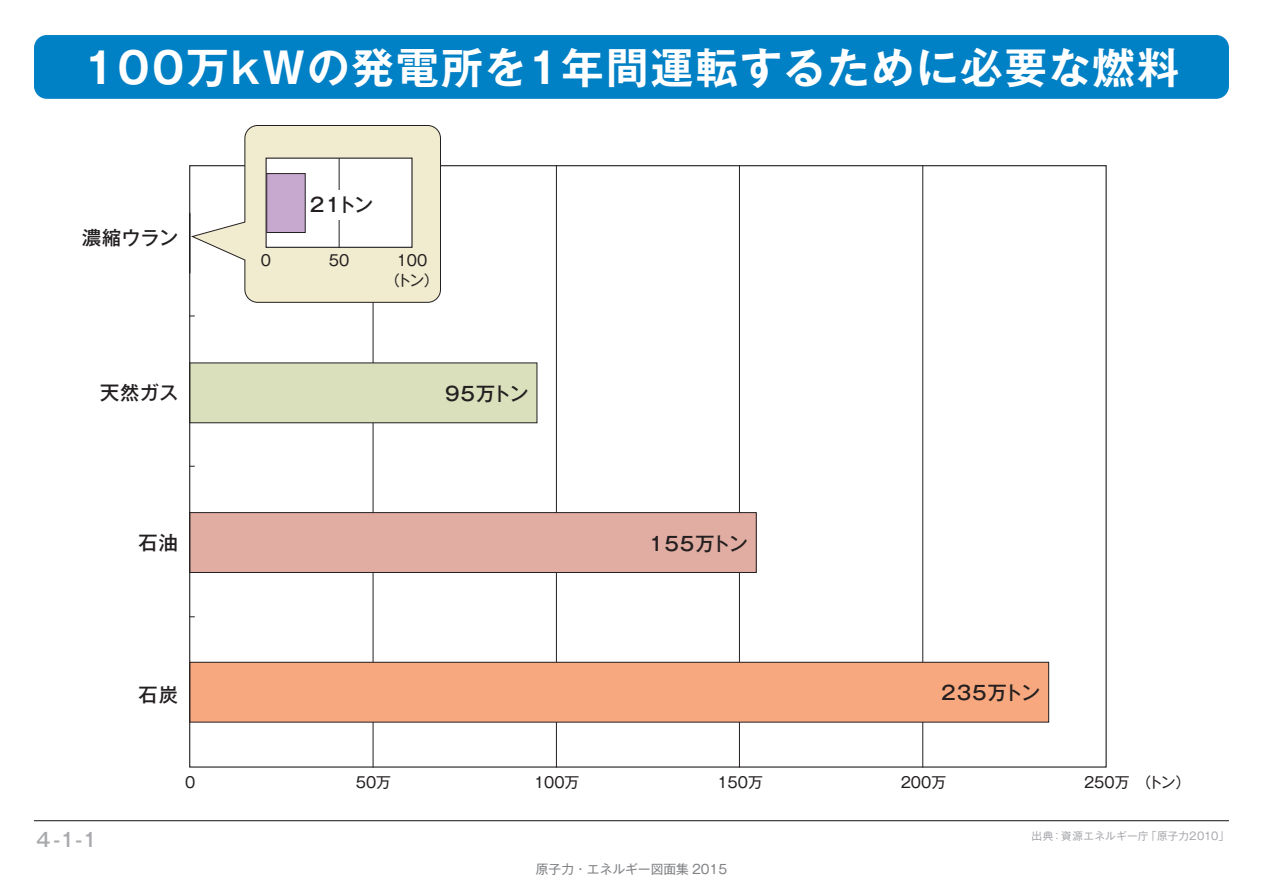
<style>
.page{position:relative;width:1263px;height:893px;background:#fff}
.page>*{position:absolute;margin:0;border:0;box-sizing:border-box;transform-origin:0 0}
.t1{font:700 42.45px "Gothic MB101 Pro De";letter-spacing:.05em;color:#fff}
.t2{font:500 19.2px "Gothic MB101 Pro";letter-spacing:.035em;color:#231f20}
.t3{font:500 19.2px "Gothic MB101 Pro";color:#a8a9ad}
.t4{font:14.85px/19.5px "Gothic MB101 Pro";color:#231f20;text-align:center}
.t5{font:12.75px "Gothic MB101 Pro";color:#808285}
.t6{font:10.65px "Gothic MB101 Pro";letter-spacing:.025em;color:#a8a9ad}
</style>
<div class="page">
<div style="left:34px;top:35px;width:1195px;height:64px;background:#0080c5;border-radius:13px"></div>
<hr style="left:34px;top:820px;width:1195px;height:1px;background:#231f20">
<hr style="left:373px;top:166px;width:1px;height:601px;background:#231f20">
<hr style="left:556px;top:166px;width:1px;height:601px;background:#231f20">
<hr style="left:739px;top:166px;width:1px;height:601px;background:#231f20">
<hr style="left:922px;top:166px;width:1px;height:601px;background:#231f20">
<div style="left:190px;top:363px;width:347px;height:60px;background:#dae0bb"></div>
<div style="left:189px;top:363px;width:348px;height:60px;border:1px solid #231f20"></div>
<div style="left:190px;top:513px;width:566px;height:59px;background:#e1ada2"></div>
<div style="left:189px;top:512px;width:567px;height:61px;border:1px solid #231f20"></div>
<div style="left:190px;top:662px;width:859px;height:60px;background:#f8a87e"></div>
<div style="left:189px;top:662px;width:860px;height:60px;border:1px solid #231f20"></div>
<svg style="left:190px;top:125px;width:251px;height:178px"></svg>
<div style="left:266px;top:158px;width:146px;height:89px;background:#fff"></div>
<div style="left:266px;top:158px;width:147px;height:90px;border:1px solid #231f20"></div>
<hr style="left:339px;top:159px;width:1px;height:88px;background:#231f20">
<div style="left:267px;top:174px;width:38px;height:58px;background:#c7a9cf"></div>
<div style="left:266px;top:173px;width:40px;height:60px;border:1px solid #231f20"></div>
<div style="left:311px;top:190px;width:85px;height:30px;background:#fff"></div>
<h1 class="t1" style="left:83px;top:32px;width:1098px">100万kWの発電所を1年間運転するために必要な燃料</h1>
<p class="t2" style="left:310px;top:188px;width:65px">21トン</p>
<p class="t2" style="left:82px;top:221px;width:97px">濃縮ウラン</p>
<p class="t4" style="left:261px;top:249px;width:12px">0</p>
<p class="t4" style="left:329px;top:249px;width:22px">50</p>
<p class="t4" style="left:385px;top:249px;width:55px">100<br>（トン）</p>
<p class="t2" style="left:100px;top:377px;width:80px">天然ガス</p>
<p class="t2" style="left:445px;top:378px;width:85px">95万トン</p>
<p class="t2" style="left:139px;top:527px;width:41px">石油</p>
<p class="t2" style="left:649px;top:527px;width:101px">155万トン</p>
<p class="t2" style="left:139px;top:679px;width:41px">石炭</p>
<p class="t2" style="left:941px;top:677px;width:101px">235万トン</p>
<p class="t4" style="left:185px;top:770px;width:12px">0</p>
<p class="t4" style="left:356px;top:770px;width:37px">50万</p>
<p class="t4" style="left:534px;top:770px;width:47px">100万</p>
<p class="t4" style="left:717px;top:770px;width:47px">150万</p>
<p class="t4" style="left:901px;top:770px;width:47px">200万</p>
<p class="t4" style="left:1084px;top:770px;width:108px">250万（トン）</p>
<p class="t3" style="left:36px;top:824px;width:62px">4 -1-1</p>
<p class="t6" style="left:1032px;top:828px;width:199px">出典：資源エネルギー庁「原子力2010」</p>
<p class="t5" style="left:536px;top:859px;width:193px">原子力・エネルギー図面集 2015</p>
</div>
